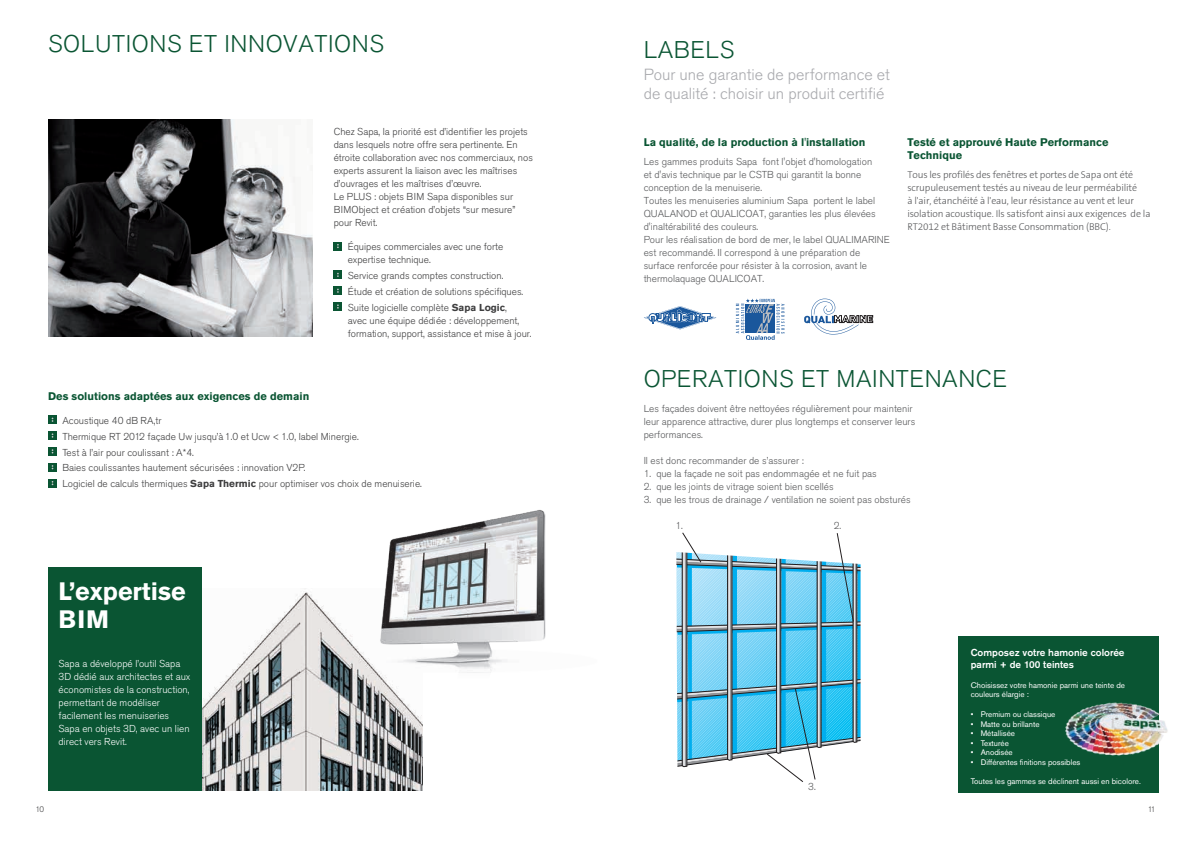
<style>
.page{position:relative;width:1191px;height:842px;background:#fff}
.page>*{position:absolute;margin:0;border:0;box-sizing:border-box;transform-origin:0 0}
.t1{font:700 25px/27.5px "Akzidenz Grotesk Pro";color:#fff}
.t2{font:300 24px "Akzidenz Grotesk Pro";letter-spacing:.025em;color:#0a5533}
.t3{font:300 16px/19.2px "Akzidenz Grotesk Pro";color:#a8a9ad}
.t4{font:700 11px/13px "Akzidenz Grotesk Pro";color:#0a5533}
.t5{font:300 10px/13px "Akzidenz Grotesk Pro";color:#3e3e3f}
.t6{font:300 10px/13px "Akzidenz Grotesk Pro";color:#57585a}
.t7{font:300 10px/13px "The Sans B W3";letter-spacing:-.015em;color:#57585a}
.t8{font:300 10px/13px "Akzidenz Grotesk Pro";color:#fff}
.t9{font:500 10px/12px "Akzidenz Grotesk Pro";color:#fff}
.t10{font:8px/9.6px "Akzidenz Grotesk Pro";color:#fff}
.t11{font:300 8px "Akzidenz Grotesk Pro";color:#3e3e3f}
.s1{font-weight:700}
</style>
<div class="page">
<img style="left:201px;top:589px;width:221px;height:201px">
<img style="left:48px;top:120px;width:265px;height:217px">
<svg style="left:48px;top:415px;width:9px;height:9px"></svg>
<svg style="left:48px;top:431px;width:9px;height:9px"></svg>
<svg style="left:48px;top:447px;width:9px;height:9px"></svg>
<svg style="left:48px;top:463px;width:9px;height:8px"></svg>
<svg style="left:48px;top:479px;width:9px;height:8px"></svg>
<svg style="left:334px;top:242px;width:8px;height:8px"></svg>
<svg style="left:334px;top:271px;width:8px;height:8px"></svg>
<svg style="left:334px;top:286px;width:8px;height:9px"></svg>
<svg style="left:334px;top:302px;width:8px;height:9px"></svg>
<div style="left:48px;top:567px;width:153px;height:223px;background:#0a5533"></div>
<svg style="left:736px;top:299px;width:48px;height:41px"></svg>
<svg style="left:644px;top:306px;width:72px;height:23px"></svg>
<svg style="left:804px;top:299px;width:69px;height:36px"></svg>
<div style="left:958px;top:636px;width:200px;height:156px;background:#0a5533"></div>
<img style="left:1065px;top:684px;width:103px;height:77px">
<img style="left:313px;top:510px;width:233px;height:169px">
<svg style="left:676px;top:532px;width:185px;height:250px"></svg>
<h2 class="t2" style="left:48px;top:28px;width:337px">SOLUTIONS ET INNOVATIONS</h2>
<h2 class="t2" style="left:643px;top:34px;width:92px">LABELS</h2>
<h3 class="t3" style="left:643px;top:65px;width:248px">Pour une garantie de performance et de qualité : choisir un produit certifié</h3>
<p class="t4" style="left:643px;top:136px;width:223px">La qualité, de la production à l'installation</p>
<p class="t6" style="left:643px;top:155px;width:248px">Les gammes produits Sapa font l'objet d'homologation<br>et d'avis technique par le CSTB qui garantit la bonne conception de la menuiserie.<br>Toutes les menuiseries aluminium Sapa portent le label QUALANOD et QUALICOAT, garanties les plus élevées d'inaltérabilité des couleurs.<br>Pour les réalisation de bord de mer, le label QUALIMARINE est recommandé. Il correspond à une préparation de surface renforcée pour résister à la corrosion, avant le thermolaquage QUALICOAT.</p>
<p class="t5" style="left:334px;top:125px;width:201px">Chez Sapa, la priorité est d’identifier les projets dans lesquels notre offre sera pertinente. En étroite collaboration avec nos commerciaux, nos experts assurent la liaison avec les maîtrises d’ouvrages et les maîtrises d’œuvre.<br>Le PLUS : objets BIM Sapa disponibles sur BIMObject et création d’objets “sur mesure” pour Revit.</p>
<p class="t5" style="left:348px;top:240px;width:157px">Équipes commerciales avec une forte expertise technique.</p>
<p class="t5" style="left:348px;top:268px;width:177px;line-height:15.8px">Service grands comptes construction.<br>Étude et création de solutions spécifiques.<br>Suite logicielle complète <span class="s1">Sapa Logic</span>,</p>
<p class="t5" style="left:348px;top:314px;width:185px">avec une équipe dédiée : développement, formation, support, assistance et mise à jour.</p>
<p class="t4" style="left:907px;top:136px;width:202px">Testé et approuvé Haute Performance<br>Technique</p>
<p class="t7" style="left:907px;top:168px;width:245px">Tous les profilés des fenêtres et portes de Sapa ont été scrupuleusement testés au niveau de leur perméabilité<br>à l'air, étanchéité à l'eau, leur résistance au vent et leur isolation acoustique. Ils satisfont ainsi aux exigences de la RT2012 et Bâtiment Basse Consommation (BBC).</p>
<p class="t4" style="left:48px;top:389px;width:262px">Des solutions adaptées aux exigences de demain</p>
<p class="t5" style="left:62px;top:413px;width:361px;line-height:15.8px">Acoustique 40 dB RA,tr<br>Thermique RT 2012 façade Uw jusqu’à1.0 et Ucw &lt;1.0, label Minergie.<br>Test à l’air pour coulissant : A*4.<br>Baies coulissantes hautement sécurisées : innovation V2P.<br>Logiciel de calculs thermiques <span class="s1">Sapa Thermic</span> pour optimiser vos choix de menuiserie.</p>
<h1 class="t1" style="left:59px;top:578px;width:129px">L’expertise<br>BIM</h1>
<p class="t8" style="left:59px;top:657px;width:133px">Sapa a développé l’outil Sapa<br>3D dédié aux architectes et aux économistes de la construction, permettant de modéliser facilement les menuiseries<br>Sapa en objets 3D, avec un lien direct vers Revit.</p>
<h2 class="t2" style="left:643px;top:363px;width:365px">OPERATIONS ET MAINTENANCE</h2>
<p class="t6" style="left:643px;top:402px;width:273px">Les façades doivent être nettoyées régulièrement pour maintenir leur apparence attractive, durer plus longtemps et conserver leurs performances.</p>
<p class="t6" style="left:643px;top:454px;width:162px">Il est donc recommander de s’assurer :</p>
<p class="t6" style="left:643px;top:467px;width:235px">1. que la façade ne soit pas endommagée et ne fuit pas</p>
<p class="t6" style="left:643px;top:480px;width:191px">2. que les joints de vitrage soient bien scellés</p>
<p class="t6" style="left:643px;top:493px;width:268px">3. que les trous de drainage / ventilation ne soient pas obsturés</p>
<p class="t6" style="left:675px;top:519px;width:9px">1.</p>
<p class="t6" style="left:833px;top:519px;width:9px">2.</p>
<p class="t6" style="left:808px;top:780px;width:9px">3.</p>
<p class="t9" style="left:970px;top:646px;width:155px">Composez votre hamonie colorée parmi + de 100 teintes</p>
<p class="t10" style="left:970px;top:680px;width:156px">Choisissez votre hamonie parmi une teinte de couleurs élargie :</p>
<p class="t10" style="left:970px;top:709px;width:86px">• Premium ou classique</p>
<p class="t10" style="left:970px;top:719px;width:70px">• Matte ou brillante</p>
<p class="t10" style="left:970px;top:728px;width:46px">• Métallisée</p>
<p class="t10" style="left:970px;top:738px;width:40px">• Texturée</p>
<p class="t10" style="left:970px;top:748px;width:43px">• Anodisée</p>
<p class="t10" style="left:970px;top:757px;width:111px">• Différentes finitions possibles</p>
<p class="t10" style="left:970px;top:776px;width:172px">Toutes les gammes se déclinent aussi en bicolore.</p>
<p class="t11" style="left:35px;top:804px;width:10px">10</p>
<p class="t11" style="left:1147px;top:804px;width:9px">11</p>
</div>
